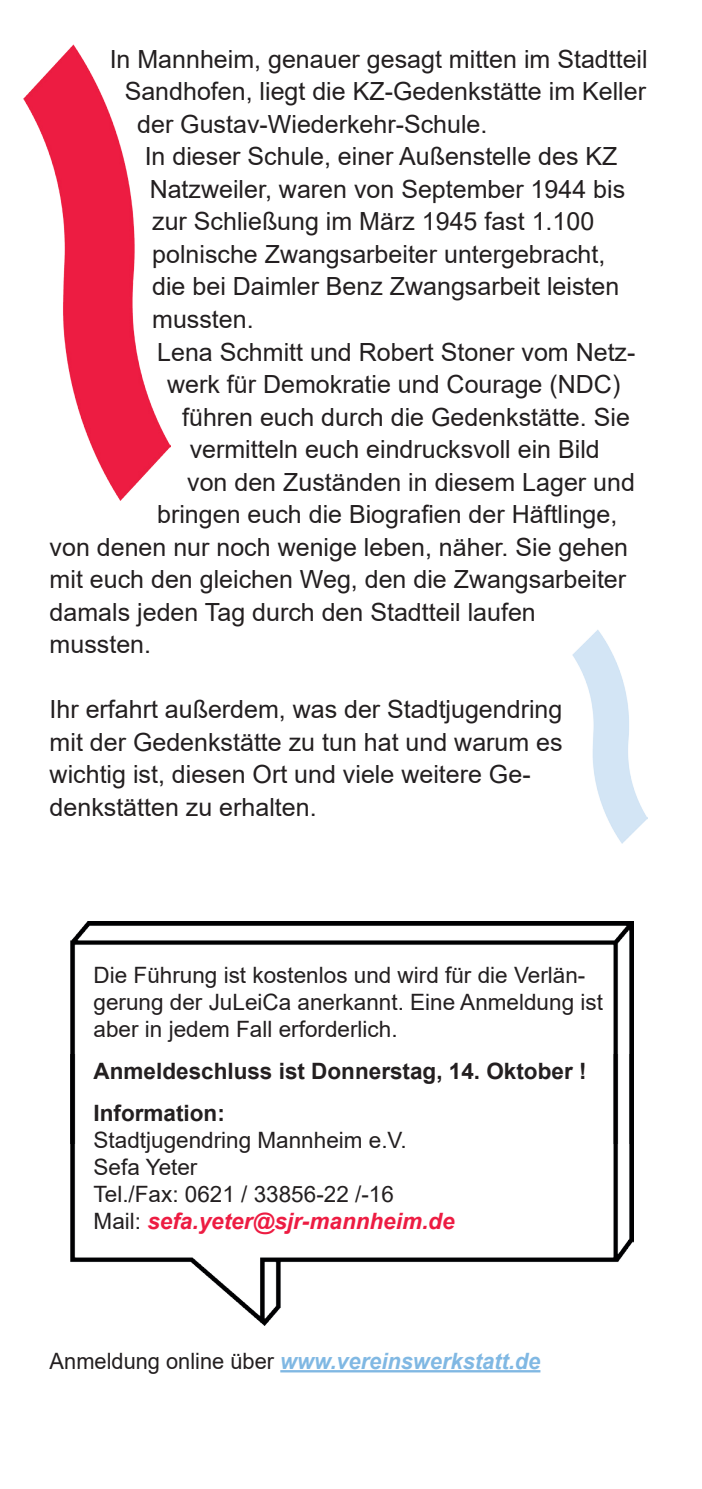
<style>
.page{position:relative;width:702px;height:1489px;background:#fff}
.page>*{position:absolute;margin:0;border:0;box-sizing:border-box;transform-origin:0 0}
.t1{font:25px/32.5px "Arial";color:#231f20}
.t2{font:22.5px/27px "Arial";color:#231f20}
.t3{font:700 22.5px/42px "Arial";color:#231f20}
.t4{font:italic 700 22.5px "Arial";color:#80b8e3}
.s1{font-weight:700;font-style:italic;color:#ed1c42}
.s2{font-weight:400;font-style:normal;color:#231f20}
</style>
<div class="page">
<img style="left:71px;top:921px;width:562px;height:133px">
<hr style="left:280px;top:1369px;width:260px;height:3px;background:#80b8e3">
<img style="left:23px;top:44px;width:147px;height:456px">
<img style="left:572px;top:630px;width:75px;height:213px">
<img style="left:71px;top:1054px;width:562px;height:271px">
<p class="t1" style="left:110px;top:43px;width:539px">In Mannheim, genauer gesagt mitten im Stadtteil</p>
<p class="t1" style="left:125px;top:75px;width:523px">Sandhofen, liegt die KZ-Gedenkstätte im Keller</p>
<p class="t1" style="left:137px;top:108px;width:352px">der Gustav-Wiederkehr-Schule.</p>
<p class="t1" style="left:145px;top:140px;width:474px">In dieser Schule, einer Außenstelle des KZ</p>
<p class="t1" style="left:150px;top:173px;width:477px">Natzweiler, waren von September 1944 bis</p>
<p class="t1" style="left:152px;top:205px;width:443px">zur Schließung im März 1945 fast 1.100</p>
<p class="t1" style="left:152px;top:238px;width:454px">polnische Zwangsarbeiter untergebracht,</p>
<p class="t1" style="left:152px;top:270px;width:468px">die bei Daimler Benz Zwangsarbeit leisten</p>
<p class="t1" style="left:152px;top:303px;width:103px">mussten.</p>
<p class="t1" style="left:157px;top:335px;width:479px">Lena Schmitt und Robert Stoner vom Netz-</p>
<p class="t1" style="left:167px;top:368px;width:454px">werk für Demokratie und Courage (NDC)</p>
<p class="t1" style="left:182px;top:400px;width:449px">führen euch durch die Gedenkstätte. Sie</p>
<p class="t1" style="left:190px;top:433px;width:411px">vermitteln euch eindrucksvoll ein Bild</p>
<p class="t1" style="left:187px;top:465px;width:449px">von den Zuständen in diesem Lager und</p>
<p class="t1" style="left:157px;top:498px;width:461px">bringen euch die Biografien der Häftlinge,</p>
<p class="t1" style="left:50px;top:530px;width:580px">von denen nur noch wenige leben, näher. Sie gehen</p>
<p class="t1" style="left:50px;top:563px;width:578px">mit euch den gleichen Weg, den die Zwangsarbeiter</p>
<p class="t1" style="left:50px;top:595px;width:487px">damals jeden Tag durch den Stadtteil laufen</p>
<p class="t1" style="left:50px;top:628px;width:103px">mussten.</p>
<p class="t1" style="left:50px;top:693px;width:514px">Ihr erfahrt außerdem, was der Stadtjugendring mit der Gedenkstätte zu tun hat und warum es wichtig ist, diesen Ort und viele weitere Ge&shy;denkstätten zu erhalten.</p>
<p class="t2" style="left:94px;top:961px;width:511px">Die Führung ist kostenlos und wird für die Verlän&shy;gerung der JuLeiCa anerkannt. Eine Anmeldung ist aber in jedem Fall erforderlich.</p>
<p class="t3" style="left:94px;top:1050px;width:494px">Anmeldeschluss ist Donnerstag, 14. Oktober !<br>Information:</p>
<p class="t2" style="left:94px;top:1126px;width:362px">Stadtjugendring Mannheim e.V.<br>Sefa Yeter<br>Tel./Fax: 0621 / 33856-22 /-16<br>Mail: <span class="s1">sefa.yeter@sjr-mannheim.de</span></p>
<p class="t4" style="left:50px;top:1345px;width:492px"><span class="s2">Anmeldung online über</span> www.vereinswerkstatt.de</p>
</div>
